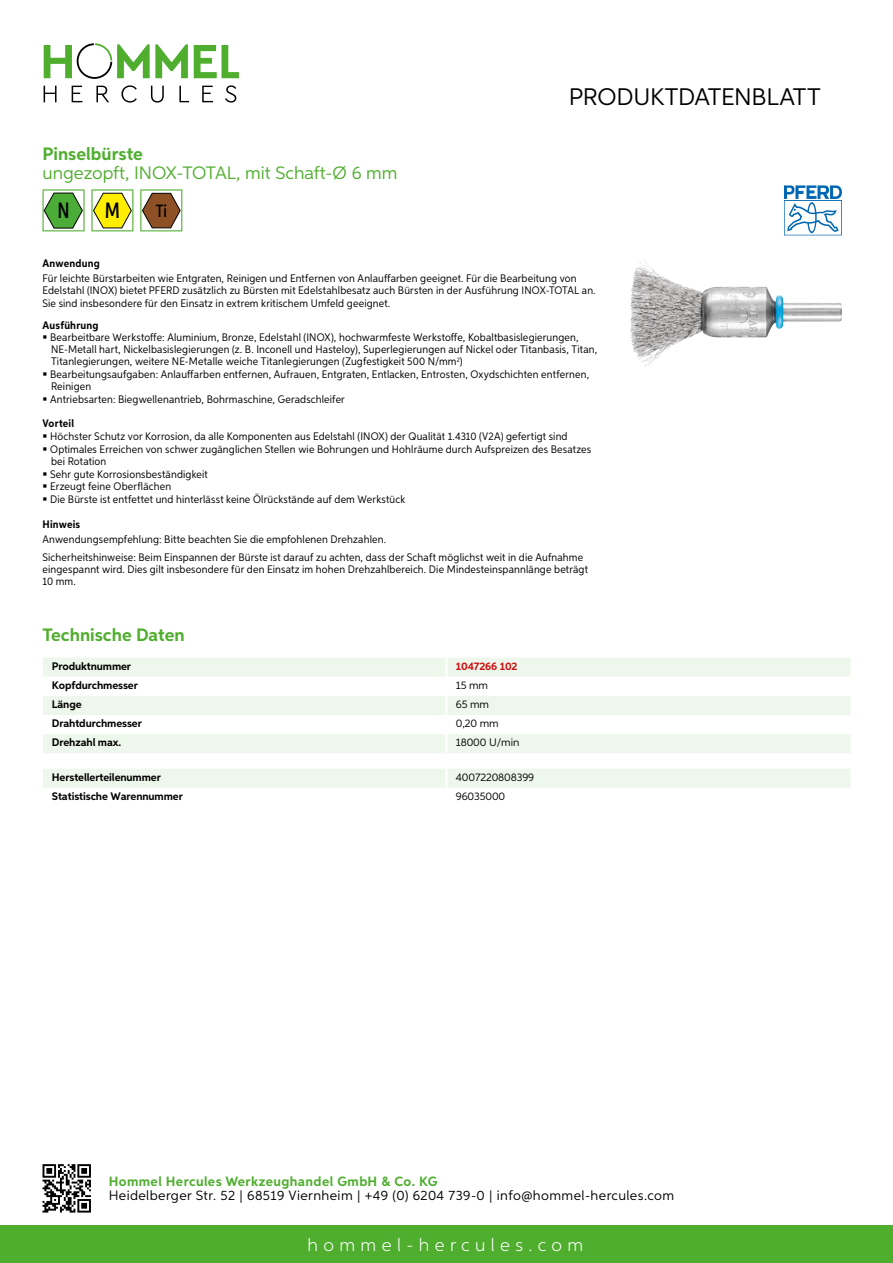
<style>
.page{position:relative;width:893px;height:1263px;background:#fff}
.page>*{position:absolute;margin:0;border:0;box-sizing:border-box;transform-origin:0 0}
.t1{font:24px "Aspira";letter-spacing:-.01em;color:#000}
.t2{font:500 22.2px "Aspira XX Nar";color:#000}
.t3{font:18px "Aspira";color:#50ae2f}
.t4{font:700 18px "Aspira";color:#50ae2f}
.t5{font:300 18px "Aspira";letter-spacing:.3em;color:#fff}
.t6{font:500 17.85px "Aspira XX Nar";color:#000}
.t7{font:13.5px "Aspira";letter-spacing:.03em;color:#000}
.t8{font:700 13.5px "Aspira";letter-spacing:.03em;color:#50ae2f}
.t9{font:10.95px/12.3px "Aspira Nar";letter-spacing:.015em;color:#000}
.t10{font:700 10.95px "Aspira";letter-spacing:-.01em;color:#000}
.t11{font:10.95px "Aspira";letter-spacing:-.01em;color:#000}
.t12{font:700 10.95px "Aspira Nar";letter-spacing:.02em;color:#000}
.t13{font:700 10.95px "Aspira";letter-spacing:-.01em;color:#cd1013}
</style>
<div class="page">
<div style="left:0;top:1226px;width:893px;height:37px;background:#50ae2f"></div>
<svg style="left:43px;top:1164px;width:48px;height:48px"></svg>
<svg style="left:194px;top:45px;width:45px;height:33px"></svg>
<svg style="left:44px;top:43px;width:144px;height:36px"></svg>
<svg style="left:44px;top:86px;width:13px;height:16px"></svg>
<svg style="left:72px;top:86px;width:10px;height:16px"></svg>
<svg style="left:96px;top:86px;width:13px;height:16px"></svg>
<svg style="left:121px;top:85px;width:16px;height:18px"></svg>
<svg style="left:151px;top:86px;width:13px;height:17px"></svg>
<svg style="left:179px;top:86px;width:10px;height:16px"></svg>
<svg style="left:202px;top:86px;width:11px;height:16px"></svg>
<svg style="left:225px;top:85px;width:11px;height:18px"></svg>
<div style="left:43px;top:658px;width:807px;height:95px;background:#eef7eb"></div>
<svg style="left:43px;top:677px;width:807px;height:57px"></svg>
<hr style="left:445px;top:658px;width:3px;height:19px;background:#fff">
<hr style="left:445px;top:677px;width:3px;height:19px;background:#fff">
<hr style="left:445px;top:696px;width:3px;height:19px;background:#fff">
<hr style="left:445px;top:715px;width:3px;height:19px;background:#fff">
<hr style="left:445px;top:734px;width:3px;height:19px;background:#fff">
<div style="left:43px;top:769px;width:807px;height:19px;background:#eef7eb"></div>
<svg style="left:43px;top:189px;width:42px;height:42px"></svg>
<svg style="left:91px;top:189px;width:42px;height:42px"></svg>
<svg style="left:140px;top:189px;width:42px;height:42px"></svg>
<img style="left:632px;top:260px;width:23px;height:23px">
<svg style="left:784px;top:185px;width:58px;height:50px"></svg>
<h3 class="t4" style="left:43px;top:142px;width:102px">Pinselbürste</h3>
<h3 class="t3" style="left:43px;top:162px;width:152px">ungezopft, INOX-TOTAL</h3>
<h3 class="t3" style="left:236px;top:162px;width:163px">, mit Schaft-Ø 6 mm</h3>
<h2 class="t2" style="left:57px;top:197px;width:14px">N</h2>
<h2 class="t2" style="left:105px;top:197px;width:17px">M</h2>
<h3 class="t6" style="left:156px;top:200px;width:13px">Ti</h3>
<h1 class="t1" style="left:569px;top:82px;width:253px">Produktdatenblatt</h1>
<p class="t12" style="left:43px;top:257px;width:59px">Anwendung</p>
<p class="t9" style="left:43px;top:273px;width:555px">Für leichte Bürstarbeiten wie Entgraten, Reinigen und Entfernen von Anlauffarben geeignet. Für die Bearbeitung von<br>Edelstahl (INOX) bietet PFERD zusätzlich zu Bürsten mit Edelstahlbesatz auch Bürsten in der Ausführung INOX-TOTAL an.<br>Sie sind insbesondere für den Einsatz in extrem kritischem Umfeld geeignet.</p>
<p class="t12" style="left:43px;top:318px;width:58px">Ausführung</p>
<p class="t9" style="left:50px;top:331px;width:549px">Bearbeitbare Werkstoffe: Aluminium, Bronze, Edelstahl (INOX), hochwarmfeste Werkstoffe, Kobaltbasislegierungen, NE-Metall hart, Nickelbasislegierungen (z. B. Inconell und Hasteloy), Superlegierungen auf Nickel oder Titanbasis, Titan, Titanlegierungen, weitere NE-Metalle weiche Titanlegierungen (Zugfestigkeit 500 N/mm<sup>2</sup>)<br>Bearbeitungsaufgaben: Anlauffarben entfernen, Aufrauen, Entgraten, Entlacken, Entrosten, Oxydschichten entfernen, Reinigen<br>Antriebsarten: Biegwellenantrieb, Bohrmaschine, Geradschleifer</p>
<p class="t12" style="left:43px;top:417px;width:33px">Vorteil</p>
<p class="t9" style="left:50px;top:430px;width:542px">Höchster Schutz vor Korrosion, da alle Komponenten aus Edelstahl (INOX) der Qualität 1.4310 (V2A) gefertigt sind Optimales Erreichen von schwer zugänglichen Stellen wie Bohrungen und Hohlräume durch Aufspreizen des Besatzes bei Rotation<br>Sehr gute Korrosionsbeständigkeit<br>Erzeugt feine Oberflächen<br>Die Bürste ist entfettet und hinterlässt keine Ölrückstände auf dem Werkstück</p>
<p class="t12" style="left:43px;top:518px;width:39px">Hinweis</p>
<p class="t9" style="left:43px;top:531px;width:542px;line-height:17.5px">Anwendungsempfehlung: Bitte beachten Sie die empfohlenen Drehzahlen.<br>Sicherheitshinweise: Beim Einspannen der Bürste ist darauf zu achten, dass der Schaft möglichst weit in die Aufnahme</p>
<p class="t9" style="left:43px;top:563px;width:547px">eingespannt wird. Dies gilt insbesondere für den Einsatz im hohen Drehzahlbereich. Die Mindesteinspannlänge beträgt<br>10 mm.</p>
<h3 class="t4" style="left:43px;top:623px;width:144px">Technische Daten</h3>
<p class="t10" style="left:52px;top:659px;width:81px">Produktnummer</p>
<p class="t13" style="left:456px;top:659px;width:63px">1047266 102</p>
<p class="t10" style="left:52px;top:678px;width:88px">Kopfdurchmesser</p>
<p class="t11" style="left:456px;top:678px;width:34px">15 mm</p>
<p class="t10" style="left:52px;top:697px;width:31px">Länge</p>
<p class="t11" style="left:456px;top:697px;width:35px">65 mm</p>
<p class="t10" style="left:52px;top:716px;width:91px">Drahtdurchmesser</p>
<p class="t11" style="left:456px;top:716px;width:44px">0,20 mm</p>
<p class="t10" style="left:52px;top:735px;width:71px">Drehzahl max.</p>
<p class="t11" style="left:456px;top:736px;width:65px">18000 U/min</p>
<p class="t10" style="left:52px;top:770px;width:111px">Herstellerteilenummer</p>
<p class="t11" style="left:456px;top:770px;width:80px">4007220808399</p>
<p class="t10" style="left:52px;top:789px;width:132px">Statistische Warennummer</p>
<p class="t11" style="left:456px;top:789px;width:51px">96035000</p>
<p class="t8" style="left:109px;top:1172px;width:330px">Hommel Hercules Werkzeughandel GmbH &amp; Co. KG</p>
<p class="t7" style="left:109px;top:1187px;width:567px">Heidelberger Str. 52 | 68519 Viernheim | +49 (0) 6204 739-0 | info@hommel-hercules.com</p>
<h3 class="t5" style="left:307px;top:1234px;width:277px">hommel-hercules.com</h3>
</div>
